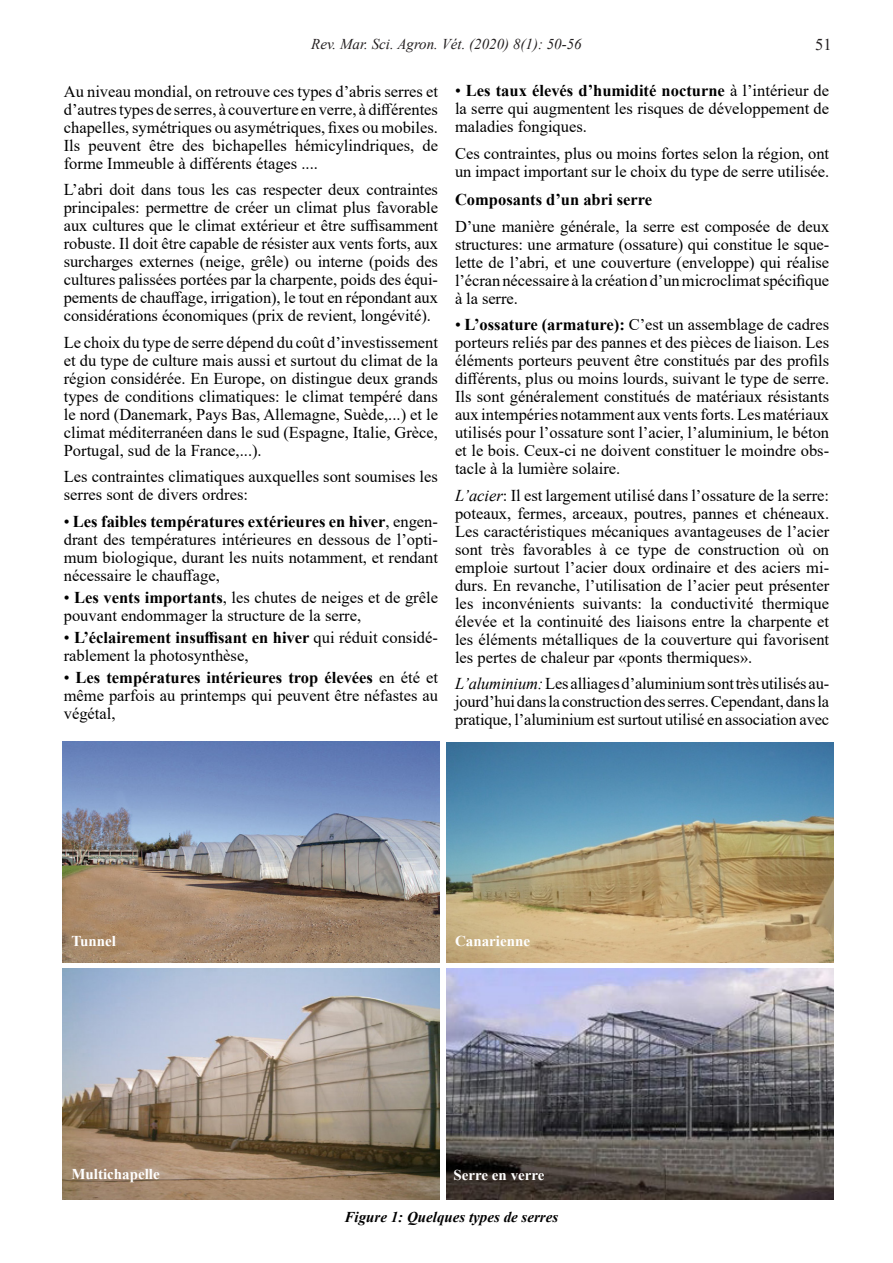
<style>
.page{position:relative;width:893px;height:1263px;background:#fff}
.page>*{position:absolute;margin:0;border:0;box-sizing:border-box;transform-origin:0 0}
.paragraphe_de_texte{font:16.5px/18px "Times New Roman";color:#000;text-align:justify}
.Titre_2{font:700 16.5px "Times New Roman";color:#000}
.t1{font:16.5px "Times New Roman";color:#231f20}
.t2{font:700 15px "Times New Roman";color:#fff}
.t3{font:italic 15px "Times New Roman";color:#231f20}
.Titre_figure{font:italic 700 15px "Times New Roman";color:#000}
.s1{font-weight:700}
.s2{font-style:italic}
</style>
<div class="page">
<img style="left:446px;top:968px;width:388px;height:231px">
<img style="left:446px;top:742px;width:388px;height:220px">
<img style="left:63px;top:742px;width:376px;height:220px">
<img style="left:63px;top:968px;width:376px;height:231px">
<p class="t3" style="left:311px;top:33px;width:272px">Rev. Mar. Sci. Agron. Vét. (2020) 8(1): 50-56</p>
<p class="t1" style="left:815px;top:33px;width:18px">51</p>
<p class="paragraphe_de_texte" style="left:64px;top:81px;width:376px">Au niveau mondial, on retrouve ces types d’abris serres et d’autres types de serres, à couverture en verre, à différentes chapelles, symétriques ou asymétriques, fixes ou mobiles.<br>Ils peuvent être des bichapelles hémicylindriques, de forme Immeuble à différents étages ....</p>
<p class="paragraphe_de_texte" style="left:64px;top:180px;width:376px">L’abri doit dans tous les cas respecter deux contraintes principales: permettre de créer un climat plus favorable aux cultures que le climat extérieur et être suffisamment robuste. Il doit être capable de résister aux vents forts, aux surcharges externes (neige, grêle) ou interne (poids des cultures palissées portées par la charpente, poids des équi&shy;pements de chauffage, irrigation), le tout en répondant aux considérations économiques (prix de revient, longévité).</p>
<p class="paragraphe_de_texte" style="left:64px;top:332px;width:376px">Le choix du type de serre dépend du coût d’investissement et du type de culture mais aussi et surtout du climat de la région considérée. En Europe, on distingue deux grands types de conditions climatiques: le climat tempéré dans le nord (Danemark, Pays Bas, Allemagne, Suède,...) et le climat méditerranéen dans le sud (Espagne, Italie, Grèce, Portugal, sud de la France,...).</p>
<p class="paragraphe_de_texte" style="left:64px;top:467px;width:376px">Les contraintes climatiques auxquelles sont soumises les serres sont de divers ordres:</p>
<p class="paragraphe_de_texte" style="left:64px;top:511px;width:376px">• <span class="s1">Les faibles températures extérieures en hiver</span>, engen&shy;drant des températures intérieures en dessous de l’opti&shy;mum biologique, durant les nuits notamment, et rendant nécessaire le chauffage,</p>
<p class="paragraphe_de_texte" style="left:64px;top:588px;width:376px">• <span class="s1">Les vents importants</span>, les chutes de neiges et de grêle pouvant endommager la structure de la serre,</p>
<p class="paragraphe_de_texte" style="left:64px;top:628px;width:376px">• <span class="s1">L’éclairement insuffisant en hiver</span> qui réduit considé&shy;rablement la photosynthèse,</p>
<p class="paragraphe_de_texte" style="left:64px;top:668px;width:376px">• <span class="s1">Les températures intérieures trop élevées</span> en été et même parfois au printemps qui peuvent être néfastes au végétal,</p>
<p class="paragraphe_de_texte" style="left:455px;top:81px;width:376px">• <span class="s1">Les taux élevés d’humidité nocturne</span> à l’intérieur de la serre qui augmentent les risques de développement de maladies fongiques.</p>
<p class="paragraphe_de_texte" style="left:455px;top:144px;width:376px">Ces contraintes, plus ou moins fortes selon la région, ont un impact important sur le choix du type de serre utilisée.</p>
<p class="Titre_2" style="left:455px;top:188px;width:199px">Composants d’un abri serre</p>
<p class="paragraphe_de_texte" style="left:455px;top:217px;width:376px">D’une manière générale, la serre est composée de deux structures: une armature (ossature) qui constitue le sque&shy;lette de l’abri, et une couverture (enveloppe) qui réalise l’écran nécessaire à la création d’un microclimat spécifique à la serre.</p>
<p class="paragraphe_de_texte" style="left:455px;top:315px;width:376px">• <span class="s1">L’ossature (armature):</span> C’est un assemblage de cadres porteurs reliés par des pannes et des pièces de liaison. Les éléments porteurs peuvent être constitués par des profils différents, plus ou moins lourds, suivant le type de serre.<br>Ils sont généralement constitués de matériaux résistants aux intempéries notamment aux vents forts. Les matériaux utilisés pour l’ossature sont l’acier, l’aluminium, le béton et le bois. Ceux-ci ne doivent constituer le moindre obs&shy;tacle à la lumière solaire.</p>
<p class="paragraphe_de_texte" style="left:455px;top:486px;width:376px"><span class="s2">L’acier</span>: Il est largement utilisé dans l’ossature de la serre: poteaux, fermes, arceaux, poutres, pannes et chéneaux.<br>Les caractéristiques mécaniques avantageuses de l’acier sont très favorables à ce type de construction où on emploie surtout l’acier doux ordinaire et des aciers mi&shy;durs. En revanche, l’utilisation de l’acier peut présenter les inconvénients suivants: la conductivité thermique élevée et la continuité des liaisons entre la charpente et les éléments métalliques de la couverture qui favorisent les pertes de chaleur par «ponts thermiques».</p>
<p class="paragraphe_de_texte" style="left:455px;top:674px;width:376px"><span class="s2">L’aluminium:</span> Les alliages d’aluminium sont très utilisés au&shy;jourd’hui dans la construction des serres. Cependant, dans la pratique, l’aluminium est surtout utilisé en association avec</p>
<p class="t2" style="left:71px;top:930px;width:46px">Tunnel</p>
<p class="t2" style="left:455px;top:930px;width:76px">Canarienne</p>
<p class="t2" style="left:71px;top:1163px;width:90px">Multichapelle</p>
<p class="t2" style="left:453px;top:1164px;width:93px">Serre en verre</p>
<p class="Titre_figure" style="left:344px;top:1207px;width:215px">Figure 1: Quelques types de serres</p>
</div>
